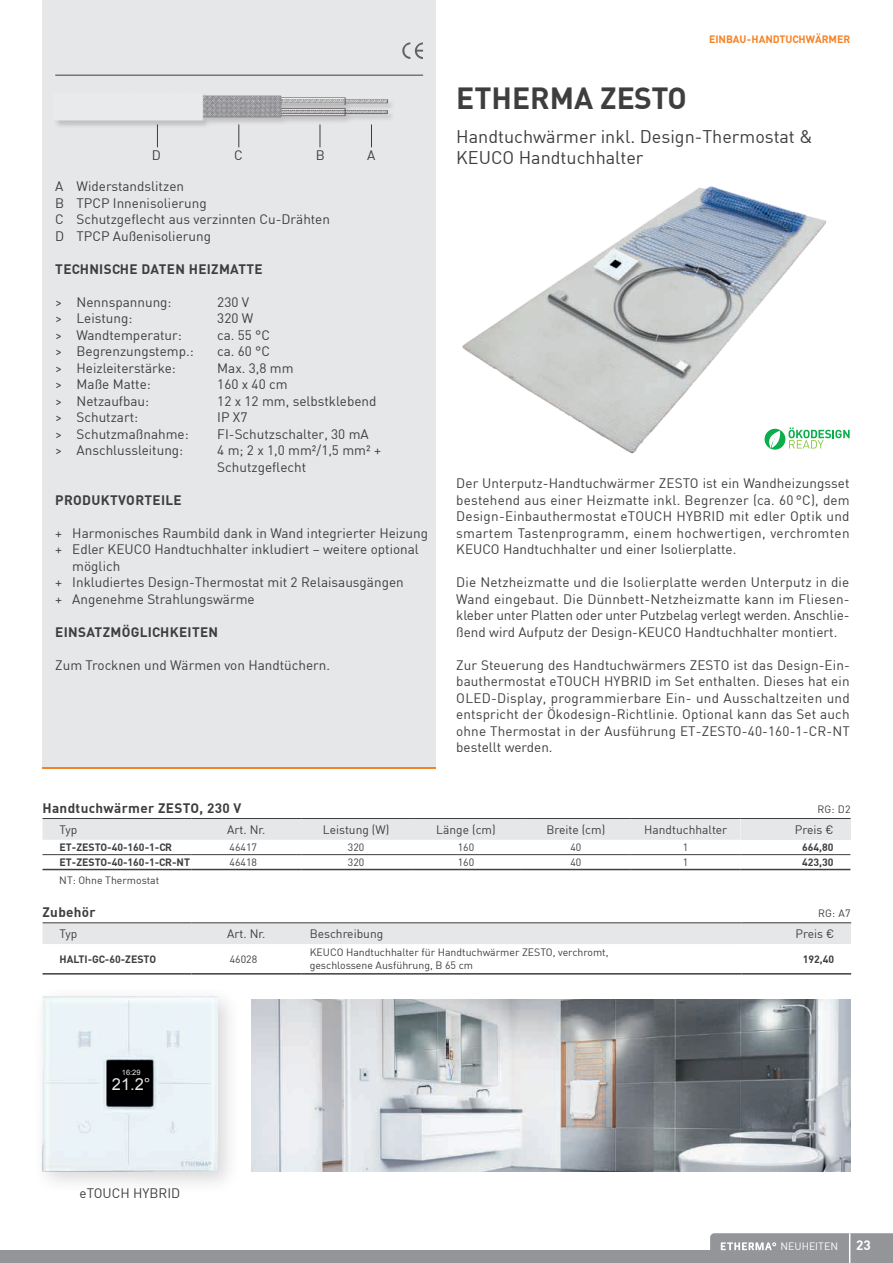
<style>
.page{position:relative;width:893px;height:1263px;background:#fff}
.page>*{position:absolute;margin:0;border:0;box-sizing:border-box;transform-origin:0 0}
.t1{font:700 30px "DIN";color:#3e3e3f}
.t2{font:18px/21px "DIN";color:#3e3e3f}
.t3{font:16.5px "Arial";color:#e6e7e9}
.t4{font:13.5px/16.5px "DIN";color:#3e3e3f}
.t5{font:700 13.5px "DIN";letter-spacing:.025em;color:#3e3e3f}
.t6{font:700 13.5px "DIN";color:#fff}
.t7{font:12px "DIN";color:#3e3e3f}
.t8{font:10.5px/13.5px "DIN";color:#3e3e3f}
.t9{font:700 10.5px "DIN";color:#3e3e3f}
.t10{font:700 10.5px "DIN";color:#f58224}
.t11{font:10.5px "DIN";color:#fff}
.t12{font:7.5px "Arial";color:#e6e7e9}
</style>
<div class="page">
<div style="left:0;top:1250px;width:828px;height:13px;background:#939598"></div>
<svg style="left:710px;top:1233px;width:183px;height:30px"></svg>
<img style="left:252px;top:1000px;width:598px;height:171px">
<img style="left:462px;top:186px;width:365px;height:268px">
<div style="left:765px;top:429px;width:20px;height:21px;background:#0cae4c;border-radius:50%"></div>
<svg style="left:766px;top:431px;width:16px;height:17px"></svg>
<svg style="left:789px;top:427px;width:61px;height:21px"></svg>
<div style="left:32px;top:985px;width:209px;height:210px;background:#231f20;opacity:.18"></div>
<img style="left:43px;top:996px;width:174px;height:176px">
<div style="left:43px;top:819px;width:698px;height:21px;background:#e6e7e9"></div>
<div style="left:741px;top:818px;width:109px;height:22px;background:#e6e7e9"></div>
<hr style="left:43px;top:818px;width:148px;height:1px;background:#3e3e3f">
<hr style="left:191px;top:818px;width:110px;height:1px;background:#3e3e3f">
<hr style="left:301px;top:818px;width:110px;height:1px;background:#3e3e3f">
<hr style="left:411px;top:818px;width:110px;height:1px;background:#3e3e3f">
<hr style="left:521px;top:818px;width:110px;height:1px;background:#3e3e3f">
<hr style="left:631px;top:818px;width:110px;height:1px;background:#3e3e3f">
<hr style="left:741px;top:818px;width:109px;height:1px;background:#3e3e3f">
<hr style="left:43px;top:869px;width:148px;height:1px;background:#3e3e3f">
<hr style="left:191px;top:869px;width:110px;height:1px;background:#3e3e3f">
<hr style="left:301px;top:869px;width:110px;height:1px;background:#3e3e3f">
<hr style="left:411px;top:869px;width:110px;height:1px;background:#3e3e3f">
<hr style="left:521px;top:869px;width:110px;height:1px;background:#3e3e3f">
<hr style="left:631px;top:869px;width:110px;height:1px;background:#3e3e3f">
<hr style="left:43px;top:854px;width:148px;height:1px;background:#3e3e3f">
<hr style="left:191px;top:854px;width:110px;height:1px;background:#3e3e3f">
<hr style="left:301px;top:854px;width:110px;height:1px;background:#3e3e3f">
<hr style="left:411px;top:854px;width:110px;height:1px;background:#3e3e3f">
<hr style="left:521px;top:854px;width:110px;height:1px;background:#3e3e3f">
<hr style="left:631px;top:854px;width:110px;height:1px;background:#3e3e3f">
<hr style="left:741px;top:869px;width:109px;height:1px;background:#3e3e3f">
<hr style="left:741px;top:854px;width:109px;height:1px;background:#3e3e3f">
<div style="left:741px;top:923px;width:110px;height:21px;background:#e6e7e9"></div>
<hr style="left:43px;top:922px;width:148px;height:1px;background:#3e3e3f">
<hr style="left:191px;top:922px;width:110px;height:1px;background:#3e3e3f">
<hr style="left:301px;top:922px;width:440px;height:1px;background:#3e3e3f">
<hr style="left:741px;top:922px;width:110px;height:1px;background:#3e3e3f">
<hr style="left:43px;top:973px;width:148px;height:1px;background:#3e3e3f">
<hr style="left:191px;top:973px;width:110px;height:1px;background:#3e3e3f">
<hr style="left:301px;top:973px;width:440px;height:1px;background:#3e3e3f">
<hr style="left:741px;top:973px;width:110px;height:1px;background:#3e3e3f">
<div style="left:43px;top:923px;width:698px;height:21px;background:#e6e7e9"></div>
<div style="left:43px;top:0;width:393px;height:769px;background:#e6e7e9"></div>
<svg style="left:402px;top:42px;width:21px;height:17px"></svg>
<hr style="left:55px;top:75px;width:368px;height:1px;background:#3e3e3f">
<img style="left:56px;top:95px;width:336px;height:53px">
<svg style="left:157px;top:124px;width:1px;height:23px"></svg>
<svg style="left:238px;top:124px;width:1px;height:23px"></svg>
<svg style="left:320px;top:124px;width:1px;height:23px"></svg>
<svg style="left:371px;top:124px;width:1px;height:23px"></svg>
<hr style="left:43px;top:767px;width:393px;height:2px;background:#f58224">
<p class="t4" style="left:152px;top:147px;width:11px">D</p>
<p class="t4" style="left:234px;top:147px;width:10px">C</p>
<p class="t4" style="left:316px;top:147px;width:11px">B</p>
<p class="t4" style="left:367px;top:147px;width:10px">A</p>
<p class="t4" style="left:55px;top:178px;width:276px">A Widerstandslitzen<br>B TPCP Innenisolierung<br>C Schutzgeflecht aus verzinnten Cu-Drähten<br>D TPCP Außenisolierung</p>
<p class="t5" style="left:55px;top:260px;width:209px">TECHNISCHE DATEN HEIZMATTE</p>
<p class="t4" style="left:55px;top:293px;width:118px">&gt; Nennspannung:</p>
<p class="t4" style="left:217px;top:293px;width:33px">230 V</p>
<p class="t4" style="left:55px;top:310px;width:79px">&gt; Leistung:</p>
<p class="t4" style="left:217px;top:310px;width:38px">320 W</p>
<p class="t4" style="left:55px;top:326px;width:128px">&gt; Wandtemperatur:</p>
<p class="t4" style="left:217px;top:326px;width:54px">ca. 55 °C</p>
<p class="t4" style="left:55px;top:343px;width:140px">&gt; Begrenzungstemp.:</p>
<p class="t4" style="left:217px;top:343px;width:54px">ca. 60 °C</p>
<p class="t4" style="left:55px;top:359px;width:122px">&gt; Heizleiterstärke:</p>
<p class="t4" style="left:217px;top:359px;width:78px">Max. 3,8 mm</p>
<p class="t4" style="left:55px;top:376px;width:97px">&gt; Maße Matte:</p>
<p class="t4" style="left:217px;top:376px;width:72px">160 x 40 cm</p>
<p class="t4" style="left:55px;top:392px;width:95px">&gt; Netzaufbau:</p>
<p class="t4" style="left:217px;top:392px;width:161px">12 x 12 mm, selbstklebend</p>
<p class="t4" style="left:55px;top:409px;width:84px">&gt; Schutzart:</p>
<p class="t4" style="left:217px;top:409px;width:32px">IP X7</p>
<p class="t4" style="left:55px;top:425px;width:135px">&gt; Schutzmaßnahme:</p>
<p class="t4" style="left:217px;top:425px;width:153px">FI-Schutzschalter, 30 mA</p>
<p class="t4" style="left:55px;top:442px;width:130px">&gt; Anschlussleitung:</p>
<p class="t4" style="left:217px;top:442px;width:165px">4 m; 2 x 1,0 mm²/1,5 mm² +<br>Schutzgeflecht</p>
<p class="t5" style="left:55px;top:491px;width:128px">PRODUKTVORTEILE</p>
<p class="t4" style="left:55px;top:524px;width:374px">+ Harmonisches Raumbild dank in Wand integrierter Heizung</p>
<p class="t4" style="left:55px;top:541px;width:365px">+ Edler KEUCO Handtuchhalter inkludiert – weitere optional</p>
<p class="t4" style="left:72px;top:557px;width:49px">möglich</p>
<p class="t4" style="left:55px;top:574px;width:350px">+ Inkludiertes Design-Thermostat mit 2 Relaisausgängen</p>
<p class="t4" style="left:55px;top:590px;width:201px">+ Angenehme Strahlungswärme</p>
<p class="t5" style="left:55px;top:623px;width:164px">EINSATZMÖGLICHKEITEN</p>
<p class="t4" style="left:55px;top:656px;width:276px">Zum Trocknen und Wärmen von Handtüchern.</p>
<p class="t10" style="left:709px;top:32px;width:143px">EINBAU-HANDTUCHWÄRMER</p>
<h1 class="t1" style="left:456px;top:78px;width:232px">ETHERMA ZESTO</h1>
<h2 class="t2" style="left:456px;top:126px;width:358px">Handtuchwärmer inkl. Design-Thermostat &amp;<br>KEUCO Handtuchhalter</h2>
<p class="t4" style="left:456px;top:475px;width:395px;text-align:justify">Der Unterputz-Handtuchwärmer ZESTO ist ein Wandheizungsset bestehend aus einer Heizmatte inkl. Begrenzer (ca. 60 °C), dem Design-Einbauthermostat eTOUCH HYBRID mit edler Optik und smartem Tastenprogramm, einem hochwertigen, verchromten KEUCO Handtuchhalter und einer Isolierplatte.</p>
<p class="t4" style="left:456px;top:574px;width:395px">Die Netzheizmatte und die Isolierplatte werden Unterputz in die Wand eingebaut. Die Dünnbett-Netzheizmatte kann im Fliesen&shy;kleber unter Platten oder unter Putzbelag verlegt werden. Anschlie&shy;ßend wird Aufputz der Design-KEUCO Handtuchhalter montiert.</p>
<p class="t4" style="left:456px;top:656px;width:395px;text-align:justify">Zur Steuerung des Handtuchwärmers ZESTO ist das Design-Ein&shy;bauthermostat eTOUCH HYBRID im Set enthalten. Dieses hat ein OLED-Display, programmierbare Ein- und Ausschaltzeiten und entspricht der Ökodesign-Richtlinie. Optional kann das Set auch ohne Thermostat in der Ausführung ET-ZESTO-40-160-1-CR-NT bestellt werden.</p>
<p class="t5" style="left:43px;top:799px;width:200px">Handtuchwärmer ZESTO, 230 V</p>
<p class="t8" style="left:817px;top:802px;width:35px">RG: D2</p>
<p class="t7" style="left:60px;top:822px;width:19px">Typ</p>
<p class="t7" style="left:227px;top:822px;width:40px">Art. Nr.</p>
<p class="t7" style="left:323px;top:822px;width:68px">Leistung (W)</p>
<p class="t7" style="left:436px;top:822px;width:61px">Länge (cm)</p>
<p class="t7" style="left:546px;top:822px;width:60px">Breite (cm)</p>
<p class="t7" style="left:644px;top:822px;width:85px">Handtuchhalter</p>
<p class="t7" style="left:795px;top:822px;width:40px">Preis €</p>
<p class="t9" style="left:60px;top:840px;width:114px">ET-ZESTO-40-160-1-CR</p>
<p class="t8" style="left:230px;top:840px;width:29px">46417</p>
<p class="t8" style="left:348px;top:840px;width:18px">320</p>
<p class="t8" style="left:458px;top:840px;width:18px">160</p>
<p class="t8" style="left:570px;top:840px;width:12px">40</p>
<p class="t8" style="left:683px;top:840px;width:7px">1</p>
<p class="t9" style="left:802px;top:840px;width:33px">664,80</p>
<p class="t9" style="left:60px;top:855px;width:132px">ET-ZESTO-40-160-1-CR-NT</p>
<p class="t8" style="left:230px;top:855px;width:29px">46418</p>
<p class="t8" style="left:348px;top:855px;width:18px">320</p>
<p class="t8" style="left:458px;top:855px;width:18px">160</p>
<p class="t8" style="left:570px;top:855px;width:12px">40</p>
<p class="t8" style="left:683px;top:855px;width:7px">1</p>
<p class="t9" style="left:802px;top:855px;width:33px">423,30</p>
<p class="t8" style="left:59px;top:873px;width:101px">NT: Ohne Thermostat</p>
<p class="t5" style="left:43px;top:903px;width:55px">Zubehör</p>
<p class="t8" style="left:818px;top:906px;width:34px">RG: A7</p>
<p class="t7" style="left:60px;top:926px;width:19px">Typ</p>
<p class="t7" style="left:227px;top:926px;width:40px">Art. Nr.</p>
<p class="t7" style="left:310px;top:926px;width:75px">Beschreibung</p>
<p class="t7" style="left:795px;top:926px;width:40px">Preis €</p>
<p class="t9" style="left:60px;top:952px;width:98px">HALTI-GC-60-ZESTO</p>
<p class="t8" style="left:230px;top:952px;width:29px">46028</p>
<p class="t8" style="left:310px;top:945px;width:300px">KEUCO Handtuchhalter für Handtuchwärmer ZESTO, verchromt, geschlossene Ausführung, B 65 cm</p>
<p class="t9" style="left:803px;top:952px;width:33px">192,40</p>
<p class="t12" style="left:122px;top:1067px;width:20px">16:29</p>
<p class="t3" style="left:112px;top:1073px;width:40px">21.2°</p>
<p class="t4" style="left:80px;top:1184px;width:102px">eTOUCH HYBRID</p>
<p class="t11" style="left:780px;top:1240px;width:59px">NEUHEITEN</p>
<p class="t6" style="left:856px;top:1237px;width:16px">23</p>
</div>
